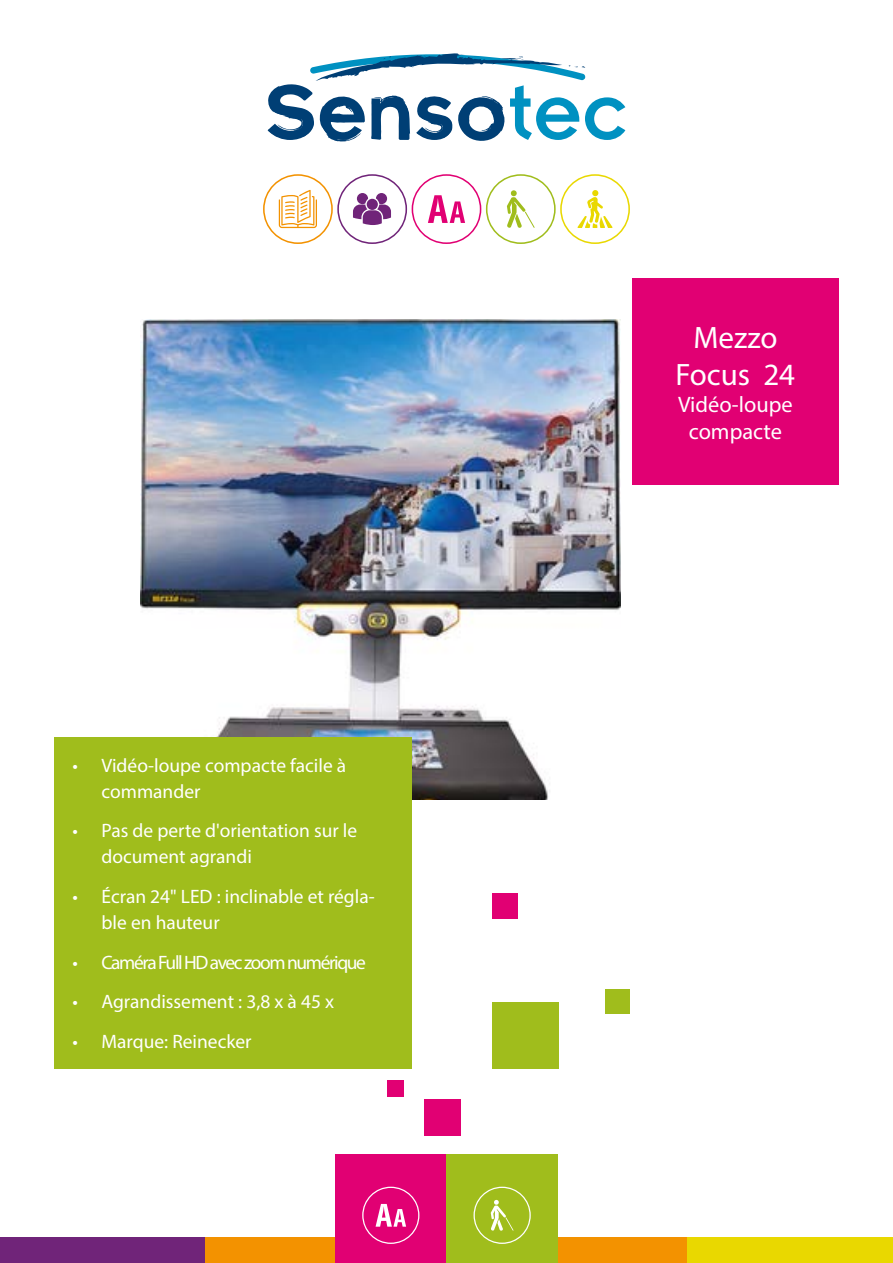
<style>
.page{position:relative;width:893px;height:1263px;background:#fff}
.page>*{position:absolute;margin:0;border:0;box-sizing:border-box;transform-origin:0 0}
.t1{font:31.05px/37.3px "Myriad Pro";color:#fff;text-align:center}
.t2{font:22.35px/26.8px "Myriad Pro";color:#fff;text-align:center}
.t3{font:19.5px/26px "Myriad Pro";color:#fff}
.t4{font:19.5px "Myriad Pro";letter-spacing:-.07em;color:#fff}
</style>
<div class="page">
<img style="left:141px;top:319px;width:480px;height:480px">
<div style="left:54px;top:737px;width:358px;height:331px;background:#a0bd1c"></div>
<svg style="left:263px;top:174px;width:367px;height:70px"></svg>
<svg style="left:267px;top:53px;width:358px;height:89px"></svg>
<div style="left:0;top:1237px;width:206px;height:26px;background:#702479"></div>
<div style="left:687px;top:1237px;width:206px;height:26px;background:#e9d800"></div>
<div style="left:206px;top:1237px;width:481px;height:26px;background:#f39200"></div>
<div style="left:335px;top:1155px;width:111px;height:108px;background:#e10073"></div>
<div style="left:446px;top:1155px;width:112px;height:108px;background:#a0bd1c"></div>
<svg style="left:362px;top:1187px;width:57px;height:57px"></svg>
<svg style="left:473px;top:1187px;width:58px;height:57px"></svg>
<div style="left:492px;top:1002px;width:67px;height:66px;background:#a0bd1c"></div>
<div style="left:387px;top:1080px;width:17px;height:17px;background:#e10073"></div>
<div style="left:605px;top:989px;width:25px;height:25px;background:#a0bd1c"></div>
<div style="left:492px;top:893px;width:26px;height:25px;background:#e10073"></div>
<div style="left:424px;top:1099px;width:37px;height:37px;background:#e10073"></div>
<div style="left:632px;top:278px;width:207px;height:207px;background:#e10073"></div>
<p class="t3" style="left:102px;top:752px;width:246px;text-indent:-29px">• Vidéo-loupe compacte facile à commander</p>
<p class="t3" style="left:102px;top:817px;width:257px;text-indent:-29px">• Pas de perte d'orientation sur le document agrandi</p>
<p class="t3" style="left:102px;top:883px;width:275px;text-indent:-29px">• Écran 24" LED : inclinable et régla&shy;ble en hauteur</p>
<p class="t4" style="left:72px;top:950px;width:295px">• Caméra Full HD avec zoom numérique</p>
<p class="t3" style="left:72px;top:988px;width:263px">• Agrandissement : 3,8 x à 45 x</p>
<p class="t3" style="left:72px;top:1028px;width:181px">• Marque: Reinecker</p>
<h1 class="t1" style="left:676px;top:318px;width:121px">Mezzo<br>Focus 24</h1>
<p class="t2" style="left:678px;top:390px;width:116px">Vidéo-loupe compacte</p>
</div>
